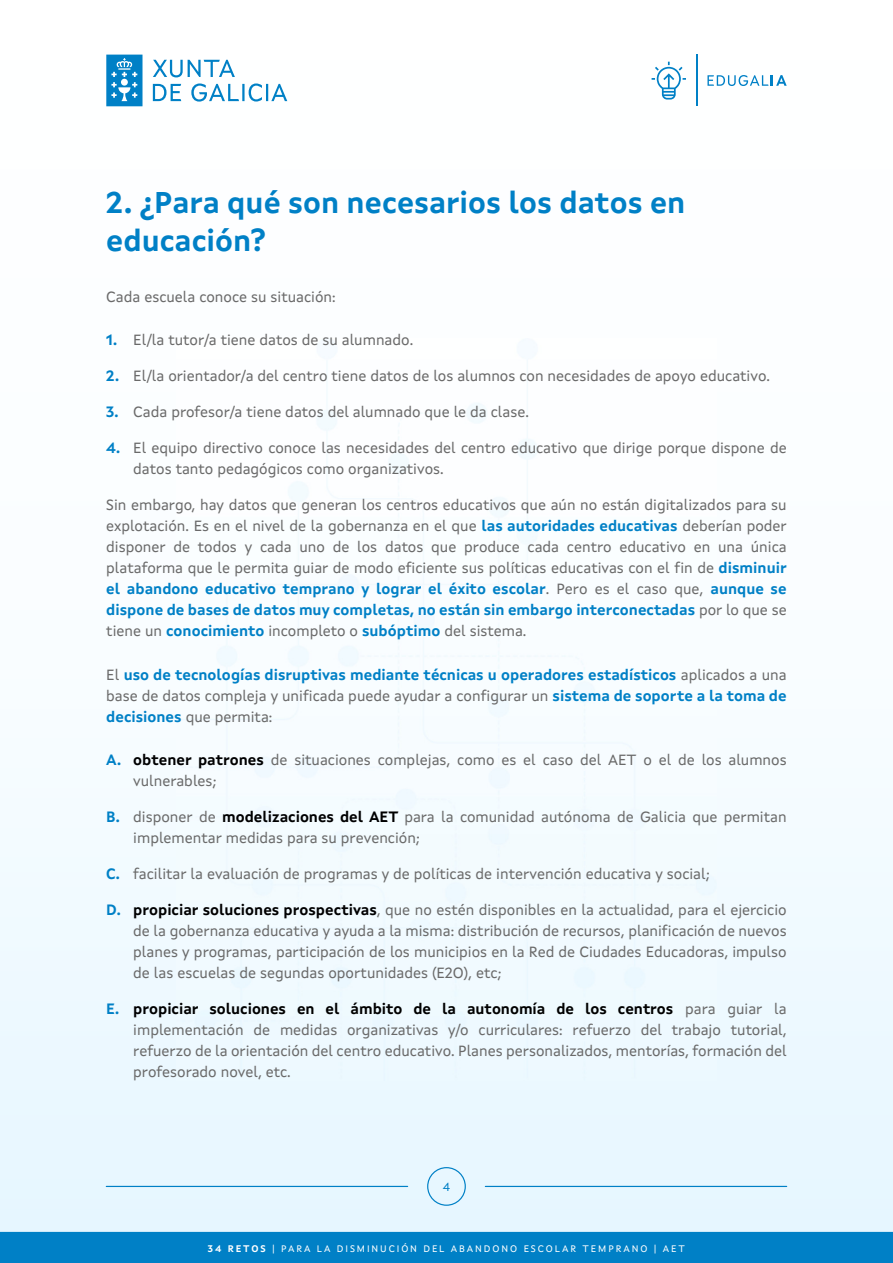
<style>
.page{position:relative;width:893px;height:1263px;background:#fff}
.page>*{position:absolute;margin:0;border:0;box-sizing:border-box;transform-origin:0 0}
.t1{font:700 30px/37.5px "Xunta Sans";color:#0080c6}
.t2{font:15px/21px "Xunta Sans";color:#6a6a6a}
.t3{font:700 15px/21px "Xunta Sans";color:#0080c6;text-align:justify}
.t4{font:12px "Xunta Sans";color:#0080c6}
.t5{font:9.6px "Xunta Sans";letter-spacing:.2em;color:#fff}
.s1{font-weight:700;color:#0080c6}
.s2{font-weight:400;color:#6a6a6a}
.s3{font-weight:700;color:#000}
.s4{font-weight:700}
</style>
<div class="page">
<div style="left:0;top:0;width:893px;height:1263px;background:linear-gradient(to bottom,#fff,#e9f7ff)"></div>
<div style="left:0;top:1232px;width:893px;height:31px;background:#0080c6"></div>
<img style="left:177px;top:339px;width:539px;height:741px">
<svg style="left:106px;top:55px;width:181px;height:51px"></svg>
<svg style="left:707px;top:75px;width:80px;height:11px"></svg>
<hr style="left:696px;top:55px;width:2px;height:51px;background:#0080c6">
<svg style="left:652px;top:62px;width:34px;height:38px"></svg>
<hr style="left:106px;top:1186px;width:302px;height:1px;background:#0080c6">
<hr style="left:485px;top:1186px;width:302px;height:1px;background:#0080c6">
<div style="left:427px;top:1167px;width:39px;height:39px;border:1px solid #0080c6;border-radius:50%"></div>
<h1 class="t1" style="left:106px;top:187px;width:581px">2. ¿Para qué son necesarios los datos en educación?</h1>
<p class="t2" style="left:106px;top:287px;width:231px">Cada escuela conoce su situación:</p>
<p class="t2" style="left:106px;top:331px;width:308px"><span class="s1">1.</span> El/la tutor/a tiene datos de su alumnado.</p>
<p class="t2" style="left:106px;top:367px;width:665px"><span class="s1">2.</span> El/la orientador/a del centro tiene datos de los alumnos con necesidades de apoyo educativo.</p>
<p class="t2" style="left:106px;top:403px;width:424px"><span class="s1">3.</span> Cada profesor/a tiene datos del alumnado que le da clase.</p>
<p class="t2" style="left:133px;top:439px;width:655px;text-indent:-27px"><span class="s1">4.</span> El equipo directivo conoce las necesidades del centro educativo que dirige porque dispone de datos tanto pedagógicos como organizativos.</p>
<p class="t2" style="left:106px;top:496px;width:682px;text-align:justify">Sin embargo, hay datos que generan los centros educativos que aún no están digitalizados para su explotación. Es en el nivel de la gobernanza en el que <span class="s1">las autoridades educativas</span> deberían poder disponer de todos y cada uno de los datos que produce cada centro educativo en una única plataforma que le permita guiar de modo eficiente sus políticas educativas con el fin de <span class="s1">disminuir el abandono educativo temprano y lograr el éxito escolar</span>. Pero es el caso que, <span class="s1">aunque se dispone de bases de datos muy completas, no están sin embargo interconectadas</span> por lo que se tiene un <span class="s1">conocimiento</span> incompleto o <span class="s1">subóptimo</span> del sistema.</p>
<p class="t3" style="left:106px;top:665px;width:682px"><span class="s2">El</span> uso de tecnologías disruptivas mediante técnicas u operadores estadísticos <span class="s2">aplicados a una base de datos compleja y unificada puede ayudar a configurar un</span> sistema de soporte a la toma de decisiones <span class="s2">que permita:</span></p>
<p class="t2" style="left:133px;top:751px;width:655px;text-indent:-27px"><span class="s1">A.</span> <span class="s3">obtener patrones</span> de situaciones complejas, como es el caso del AET o el de los alumnos vulnerables;</p>
<p class="t2" style="left:133px;top:808px;width:655px;text-indent:-27px"><span class="s1">B.</span> disponer de <span class="s3">modelizaciones del AET</span> para la comunidad autónoma de Galicia que permitan implementar medidas para su prevención;</p>
<p class="t2" style="left:106px;top:865px;width:605px"><span class="s1">C.</span> facilitar la evaluación de programas y de políticas de intervención educativa y social;</p>
<p class="t2" style="left:133px;top:901px;width:655px;text-align:justify;text-indent:-27px"><span class="s1">D.</span> <span class="s3">propiciar soluciones prospectivas</span>, que no estén disponibles en la actualidad, para el ejercicio de la gobernanza educativa y ayuda a la misma: distribución de recursos, planificación de nuevos planes y programas, participación de los municipios en la Red de Ciudades Educadoras, impulso de las escuelas de segundas oportunidades (E2O), etc;</p>
<p class="t2" style="left:133px;top:1000px;width:655px;text-align:justify;text-indent:-27px"><span class="s1">E.</span> <span class="s3">propiciar soluciones en el ámbito de la autonomía de los centros</span> para guiar la implementación de medidas organizativas y/o curriculares: refuerzo del trabajo tutorial, refuerzo de la orientación del centro educativo. Planes personalizados, mentorías, formación del profesorado novel, etc.</p>
<p class="t4" style="left:443px;top:1182px;width:9px">4</p>
<p class="t5" style="left:208px;top:1244px;width:479px"><span class="s4">34 RETOS</span> | PARA LA DISMINUCIÓN DEL ABANDONO ESCOLAR TEMPRANO | AET</p>
</div>
